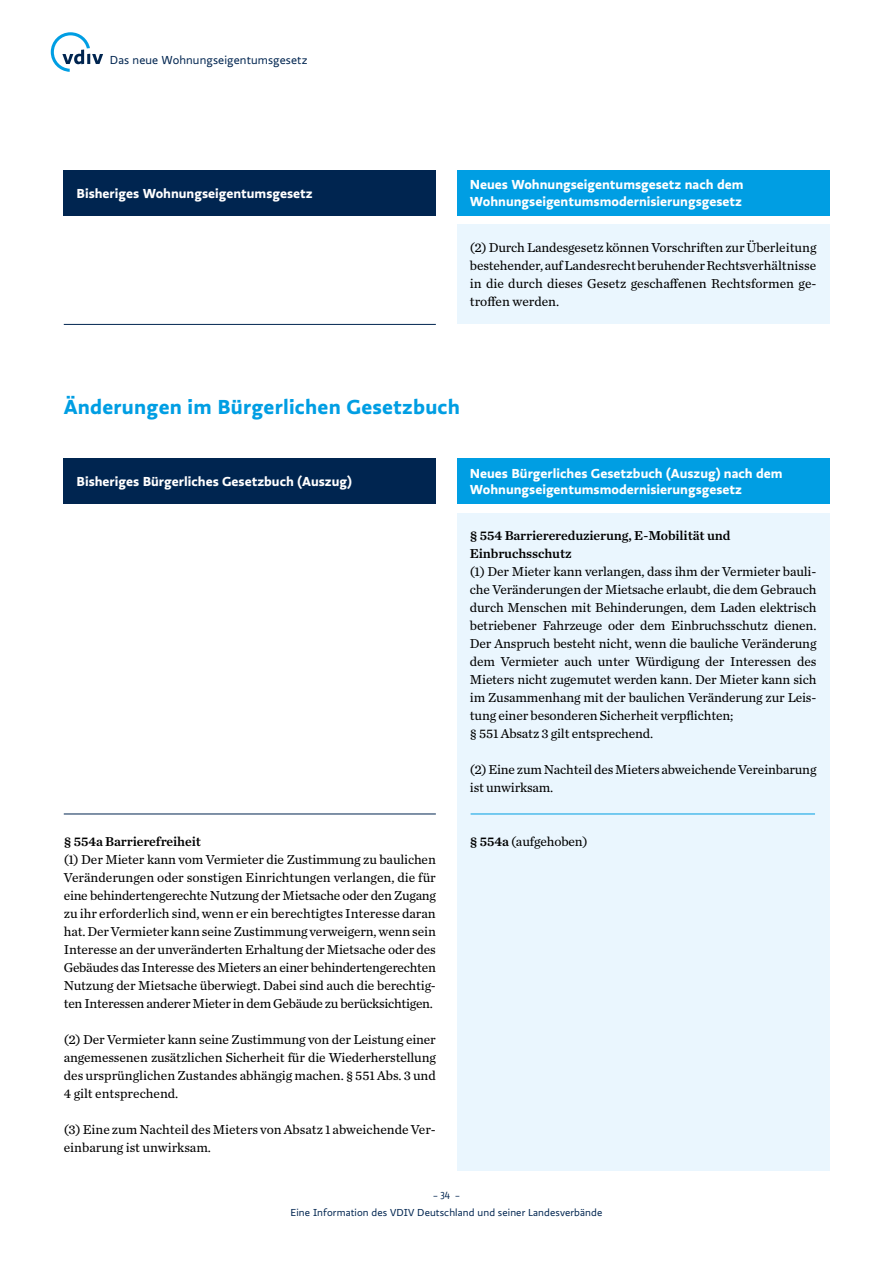
<style>
.page{position:relative;width:893px;height:1263px;background:#fff}
.page>*{position:absolute;margin:0;border:0;box-sizing:border-box;transform-origin:0 0}
.t1{font:700 21px "Ratio";letter-spacing:.01em;color:#009ee3}
.t2{font:13.5px/18px "Chronicle Text G2";letter-spacing:-.01em;color:#000;text-align:justify}
.t3{font:700 13.5px/16.2px "Ratio";color:#fff}
.t4{font:13.5px/18px "Chronicle Text G2 Semi";letter-spacing:-.01em;color:#000}
.t5{font:12px "Ratio";letter-spacing:.01em;color:#002550}
.t6{font:10.5px "Ratio";letter-spacing:.01em;color:#002550}
.t7{font:10.5px "Ratio Display";color:#002550}
.s1{font-family:"Chronicle Text G2 Semi"}
</style>
<div class="page">
<div style="left:64px;top:170px;width:372px;height:45px;background:#002550"></div>
<div style="left:457px;top:170px;width:372px;height:45px;background:#009ee3"></div>
<div style="left:457px;top:225px;width:372px;height:99px;background:#eaf6fe"></div>
<hr style="left:64px;top:324px;width:372px;height:1px;background:#002550">
<div style="left:64px;top:459px;width:372px;height:45px;background:#002550"></div>
<div style="left:457px;top:459px;width:372px;height:45px;background:#009ee3"></div>
<div style="left:457px;top:513px;width:372px;height:657px;background:#eaf6fe"></div>
<hr style="left:471px;top:814px;width:344px;height:1px;background:#009ee3">
<hr style="left:64px;top:814px;width:372px;height:1px;background:#002550">
<svg style="left:51px;top:32px;width:52px;height:40px"></svg>
<p class="t5" style="left:110px;top:53px;width:199px">Das neue Wohnungseigentumsgesetz</p>
<p class="t3" style="left:77px;top:185px;width:238px">Bisheriges Wohnungseigentumsgesetz</p>
<p class="t3" style="left:470px;top:177px;width:275px">Neues Wohnungseigentumsgesetz nach dem<br>Wohnungseigentumsmodernisierungsgesetz</p>
<p class="t2" style="left:470px;top:238px;width:348px">(2) Durch Landesgesetz können Vorschriften zur Überleitung bestehender, auf Landesrecht beruhender Rechtsverhältnisse in die durch dieses Gesetz geschaffenen Rechtsformen ge&shy;troffen werden.</p>
<h1 class="t1" style="left:64px;top:394px;width:398px">Änderungen im Bürgerlichen Gesetzbuch</h1>
<p class="t3" style="left:77px;top:473px;width:277px">Bisheriges Bürgerliches Gesetzbuch (Auszug)</p>
<p class="t3" style="left:470px;top:465px;width:314px">Neues Bürgerliches Gesetzbuch (Auszug) nach dem<br>Wohnungseigentumsmodernisierungsgesetz</p>
<p class="t4" style="left:470px;top:526px;width:262px">§ 554 Barrierereduzierung, E-Mobilität und<br>Einbruchsschutz</p>
<p class="t2" style="left:470px;top:562px;width:348px;text-align:left">(1) Der Mieter kann verlangen, dass ihm der Vermieter bauli&shy;che Veränderungen der Mietsache erlaubt, die dem Gebrauch durch Menschen mit Behinderungen, dem Laden elektrisch betriebener Fahrzeuge oder dem Einbruchsschutz dienen.<br>Der Anspruch besteht nicht, wenn die bauliche Veränderung dem Vermieter auch unter Würdigung der Interessen des Mieters nicht zugemutet werden kann. Der Mieter kann sich im Zusammenhang mit der baulichen Veränderung zur Leis&shy;tung einer besonderen Sicherheit verpflichten;<br>§ 551 Absatz 3 gilt entsprechend.</p>
<p class="t2" style="left:470px;top:760px;width:348px">(2) Eine zum Nachteil des Mieters abweichende Vereinbarung ist unwirksam.</p>
<p class="t4" style="left:64px;top:832px;width:139px">§ 554a Barrierefreiheit</p>
<p class="t2" style="left:470px;top:832px;width:119px"><span class="s1">§ 554a</span> (aufgehoben)</p>
<p class="t2" style="left:64px;top:850px;width:374px">(1) Der Mieter kann vom Vermieter die Zustimmung zu baulichen Veränderungen oder sonstigen Einrichtungen verlangen, die für eine behindertengerechte Nutzung der Mietsache oder den Zugang zu ihr erforderlich sind, wenn er ein berechtigtes Interesse daran hat. Der Vermieter kann seine Zustimmung verweigern, wenn sein Interesse an der unveränderten Erhaltung der Mietsache oder des Gebäudes das Interesse des Mieters an einer behindertengerechten Nutzung der Mietsache überwiegt. Dabei sind auch die berechtig&shy;ten Interessen anderer Mieter in dem Gebäude zu berücksichtigen.</p>
<p class="t2" style="left:64px;top:1030px;width:374px">(2) Der Vermieter kann seine Zustimmung von der Leistung einer angemessenen zusätzlichen Sicherheit für die Wiederherstellung des ursprünglichen Zustandes abhängig machen. § 551 Abs. 3 und 4 gilt entsprechend.</p>
<p class="t2" style="left:64px;top:1120px;width:374px">(3) Eine zum Nachteil des Mieters von Absatz 1 abweichende Ver&shy;einbarung ist unwirksam.</p>
<p class="t7" style="left:433px;top:1190px;width:28px">– 34 –</p>
<p class="t6" style="left:291px;top:1206px;width:313px">Eine Information des VDIV Deutschland und seiner Landesverbände</p>
</div>
